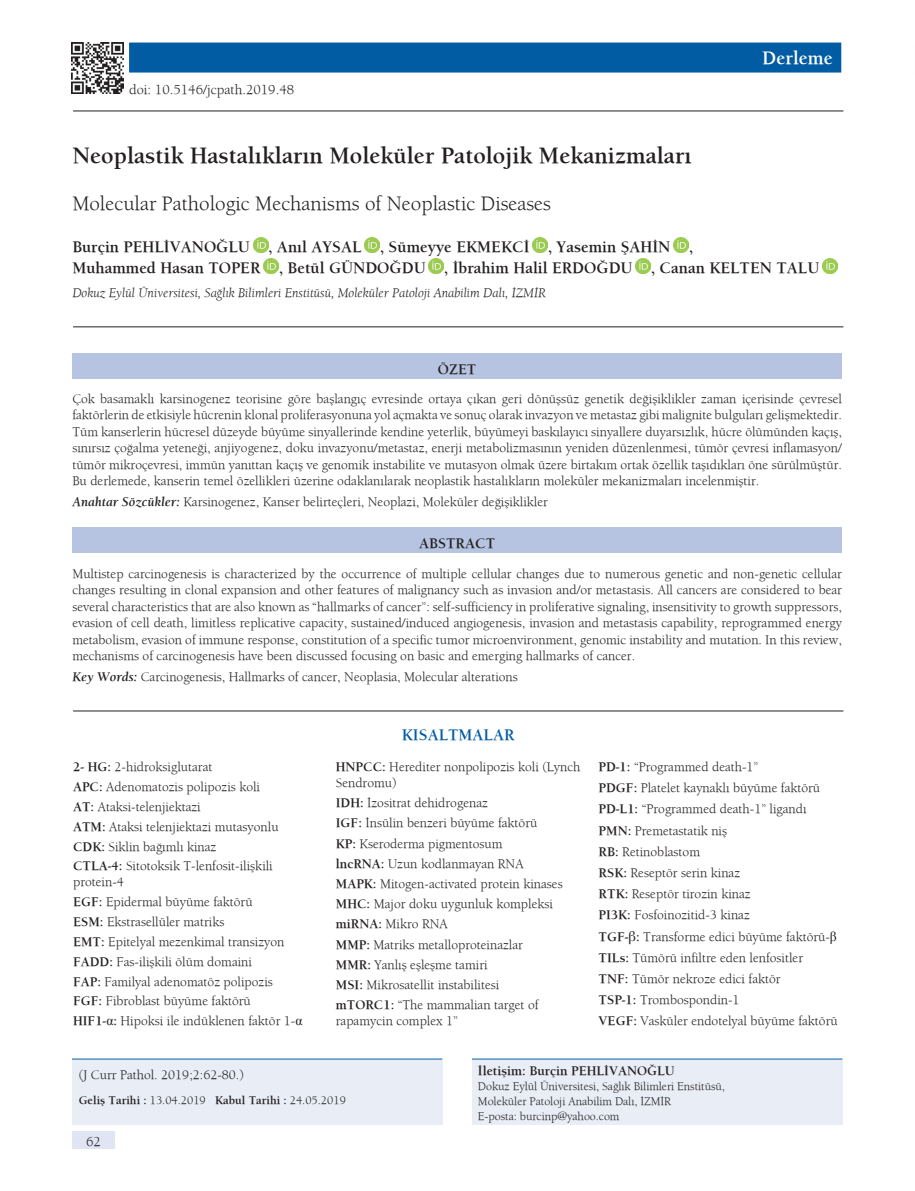
<style>
.page{position:relative;width:915px;height:1191px;background:#fff}
.page>*{position:absolute;margin:0;border:0;box-sizing:border-box;transform-origin:0 0}
.t1{font:700 24px "Berkeley";color:#231f20}
.t2{font:21px "Berkeley";color:#231f20}
.t3{font:700 19.5px "Berkeley";color:#fff}
.t4{font:700 16.5px/21px "Berkeley";color:#231f20}
.t5{font:700 16.5px "Berkeley";color:#015ca3}
.t6{font:700 15px "Berkeley";color:#231f20}
.t7{font:14.25px "Berkeley";color:#231f20}
.t8{font:13.5px/20px "Berkeley";color:#231f20}
.t9{font:italic 13.5px "Berkeley";color:#231f20}
.t10{font:700 13.5px "Berkeley";color:#231f20}
.t11{font:12px/15px "Berkeley";letter-spacing:-.005em;color:#231f20}
.t12{font:700 12px "Berkeley";color:#231f20}
.s1{font-weight:700;font-style:italic}
.s2{font-weight:700}
.s3{font-family:"Times New Roman"}
.s4{font-family:"Times"}
.s5{font-weight:400}
</style>
<div class="page">
<hr style="left:914px;top:43px;width:1px;height:34px;background:#b6c4e1">
<div style="left:72px;top:1131px;width:43px;height:17px;background:#dfe5f2"></div>
<div style="left:72px;top:1058px;width:370px;height:66px;background:#e8edf6"></div>
<div style="left:472px;top:1058px;width:370px;height:66px;background:#e8edf6"></div>
<div style="left:129px;top:43px;width:712px;height:30px;background:#015ca3"></div>
<img style="left:72px;top:43px;width:51px;height:51px">
<hr style="left:72px;top:1058px;width:370px;height:1px;background:#015ca3">
<hr style="left:472px;top:1058px;width:370px;height:1px;background:#015ca3">
<img style="left:253px;top:237px;width:15px;height:15px">
<img style="left:365px;top:237px;width:14px;height:15px">
<img style="left:532px;top:237px;width:15px;height:15px">
<img style="left:673px;top:237px;width:15px;height:15px">
<img style="left:264px;top:258px;width:14px;height:15px">
<img style="left:429px;top:258px;width:14px;height:15px">
<img style="left:635px;top:258px;width:15px;height:15px">
<img style="left:822px;top:258px;width:15px;height:15px">
<hr style="left:73px;top:111px;width:770px;height:1px;background:#231f20">
<div style="left:73px;top:353px;width:768px;height:25px;background:#b6c4e1"></div>
<div style="left:73px;top:527px;width:768px;height:26px;background:#b6c4e1"></div>
<hr style="left:73px;top:326px;width:770px;height:1px;background:#231f20">
<hr style="left:73px;top:710px;width:770px;height:1px;background:#231f20">
<p class="t7" style="left:129px;top:80px;width:166px">doi: 10.5146/jcpath.2019.48</p>
<h3 class="t3" style="left:762px;top:46px;width:72px">Derleme</h3>
<h1 class="t1" style="left:72px;top:141px;width:620px">Neoplastik Hastalıkların Moleküler Patolojik Mekanizmaları</h1>
<h2 class="t2" style="left:72px;top:191px;width:480px">Molecular Pathologic Mechanisms of Neoplastic Diseases</h2>
<p class="t4" style="left:72px;top:236px;width:748px">Burçin PEHLİVANOĞLU , Anıl AYSAL , Sümeyye EKMEKCİ , Yasemin ŞAHİN ,<br>Muhammed Hasan TOPER , Betül GÜNDOĞDU , İbrahim Halil ERDOĞDU , Canan KELTEN TALU</p>
<p class="t9" style="left:72px;top:284px;width:474px">Dokuz Eylül Üniversitesi, Sağlık Bilimleri Enstitüsü, Moleküler Patoloji Anabilim Dalı, İZMIR</p>
<p class="t6" style="left:438px;top:360px;width:40px">ÖZET</p>
<p class="t8" style="left:72px;top:390px;width:770px;line-height:16.5px;text-align:justify">Çok basamaklı karsinogenez teorisine göre başlangıç evresinde ortaya çıkan geri dönüşsüz genetik değişiklikler zaman içerisinde çevresel faktörlerin de etkisiyle hücrenin klonal proliferasyonuna yol açmakta ve sonuç olarak invazyon ve metastaz gibi malignite bulguları gelişmektedir.<br>Tüm kanserlerin hücresel düzeyde büyüme sinyallerinde kendine yeterlik, büyümeyi baskılayıcı sinyallere duyarsızlık, hücre ölümünden kaçış, sınırsız çoğalma yeteneği, anjiyogenez, doku invazyonu/metastaz, enerji metabolizmasının yeniden düzenlenmesi, tümör çevresi inflamasyon/ tümör mikroçevresi, immün yanıttan kaçış ve genomik instabilite ve mutasyon olmak üzere birtakım ortak özellik taşıdıkları öne sürülmüştür.<br>Bu derlemede, kanserin temel özellikleri üzerine odaklanılarak neoplastik hastalıkların moleküler mekanizmaları incelenmiştir.</p>
<p class="t8" style="left:72px;top:492px;width:477px"><span class="s1">Anahtar Sözcükler:</span> Karsinogenez, Kanser belirteçleri, Neoplazi, Moleküler değişiklikler</p>
<p class="t6" style="left:419px;top:534px;width:77px">ABSTRACT</p>
<p class="t8" style="left:72px;top:565px;width:770px;line-height:16.5px;text-align:justify">Multistep carcinogenesis is characterized by the occurrence of multiple cellular changes due to numerous genetic and non-genetic cellular changes resulting in clonal expansion and other features of malignancy such as invasion and/or metastasis. All cancers are considered to bear several characteristics that are also known as “hallmarks of cancer”: self-sufficiency in proliferative signaling, insensitivity to growth suppressors, evasion of cell death, limitless replicative capacity, sustained/induced angiogenesis, invasion and metastasis capability, reprogrammed energy metabolism, evasion of immune response, constitution of a specific tumor microenvironment, genomic instability and mutation. In this review, mechanisms of carcinogenesis have been discussed focusing on basic and emerging hallmarks of cancer.</p>
<p class="t8" style="left:72px;top:666px;width:447px"><span class="s1">Key Words:</span> Carcinogenesis, Hallmarks of cancer, Neoplasia, Molecular alterations</p>
<p class="t8" style="left:73px;top:756px;width:207px"><span class="s2">2- HG:</span> 2-hidroksiglutarat<br><span class="s2">APC:</span> Adenomatozis polipozis koli<br><span class="s2">AT:</span> Ataksi-telenjiektazi<br><span class="s2">ATM:</span> Ataksi telenjiektazi mutasyonlu<br><span class="s2">CDK:</span> Siklin bağımlı kinaz<br><span class="s2">CTLA-4:</span> Sitotoksik T-lenfosit-ilişkili</p>
<p class="t8" style="left:73px;top:871px;width:231px">protein-4<br><span class="s2">EGF:</span> Epidermal büyüme faktörü<br><span class="s2">ESM:</span> Ekstrasellüler matriks<br><span class="s2">EMT:</span> Epitelyal mezenkimal transizyon<br><span class="s2">FADD:</span> Fas-ilişkili ölüm domaini<br><span class="s2">FAP:</span> Familyal adenomatöz polipozis<br><span class="s2">FGF:</span> Fibroblast büyüme faktörü<br><span class="s2">HIF1-</span><span class="s3">α</span><span class="s2">:</span> Hipoksi ile indüklenen faktör 1-<span class="s3">α</span></p>
<p class="t5" style="left:402px;top:725px;width:114px">KISALTMALAR</p>
<p class="t8" style="left:336px;top:758px;width:246px;line-height:15.9px"><span class="s2">HNPCC:</span> Herediter nonpolipozis koli (Lynch<br>Sendromu)</p>
<p class="t8" style="left:336px;top:792px;width:228px"><span class="s2">IDH:</span> İzositrat dehidrogenaz<br><span class="s2">IGF:</span> İnsülin benzeri büyüme faktörü<br><span class="s2">KP:</span> Kseroderma pigmentosum<br><span class="s2">lncRNA:</span> Uzun kodlanmayan RNA<br><span class="s2">MAPK:</span> Mitogen-activated protein kinases<br><span class="s2">MHC:</span> Major doku uygunluk kompleksi <span class="s2">miRNA:</span> Mikro RNA<br><span class="s2">MMP:</span> Matriks metalloproteinazlar<br><span class="s2">MMR:</span> Yanlış eşleşme tamiri<br><span class="s2">MSI:</span> Mikrosatellit instabilitesi<br><span class="s2">mTORC1:</span> “The mammalian target of</p>
<p class="t8" style="left:336px;top:1011px;width:123px">rapamycin complex 1”</p>
<p class="t8" style="left:598px;top:756px;width:240px;line-height:21.1px"><span class="s2">PD-1:</span> “Programmed death-1”<br><span class="s2">PDGF:</span> Platelet kaynaklı büyüme faktörü<br><span class="s2">PD-L1:</span> “Programmed death-1” ligandı<br><span class="s2">PMN:</span> Premetastatik niş<br><span class="s2">RB:</span> Retinoblastom<br><span class="s2">RSK:</span> Reseptör serin kinaz<br><span class="s2">RTK:</span> Reseptör tirozin kinaz<br><span class="s2">PI3K:</span> Fosfoinozitid-3 kinaz<br><span class="s2">TGF-</span><span class="s4">β</span><span class="s2">:</span> Transforme edici büyüme faktörü-<span class="s3">β<br></span><span class="s2">TILs:</span> Tümörü infiltre eden lenfositler<br><span class="s2">TNF:</span> Tümör nekroze edici faktör<br><span class="s2">TSP-1:</span> Trombospondin-1<br><span class="s2">VEGF:</span> Vasküler endotelyal büyüme faktörü</p>
<p class="t8" style="left:79px;top:1064px;width:167px">(J Curr Pathol. 2019;2:62-80.)</p>
<p class="t12" style="left:79px;top:1092px;width:268px">Geliş Tarihi : <span class="s5">13.04.2019</span> Kabul Tarihi : <span class="s5">24.05.2019</span></p>
<p class="t7" style="left:86px;top:1132px;width:16px">62</p>
<p class="t10" style="left:478px;top:1062px;width:198px">İletişim: Burçin PEHLİVANOĞLU</p>
<p class="t11" style="left:478px;top:1078px;width:248px">Dokuz Eylül Üniversitesi, Sağlık Bilimleri Enstitüsü,<br>Moleküler Patoloji Anabilim Dalı, İZMIR<br>E-posta: burcinp@yahoo.com</p>
</div>
